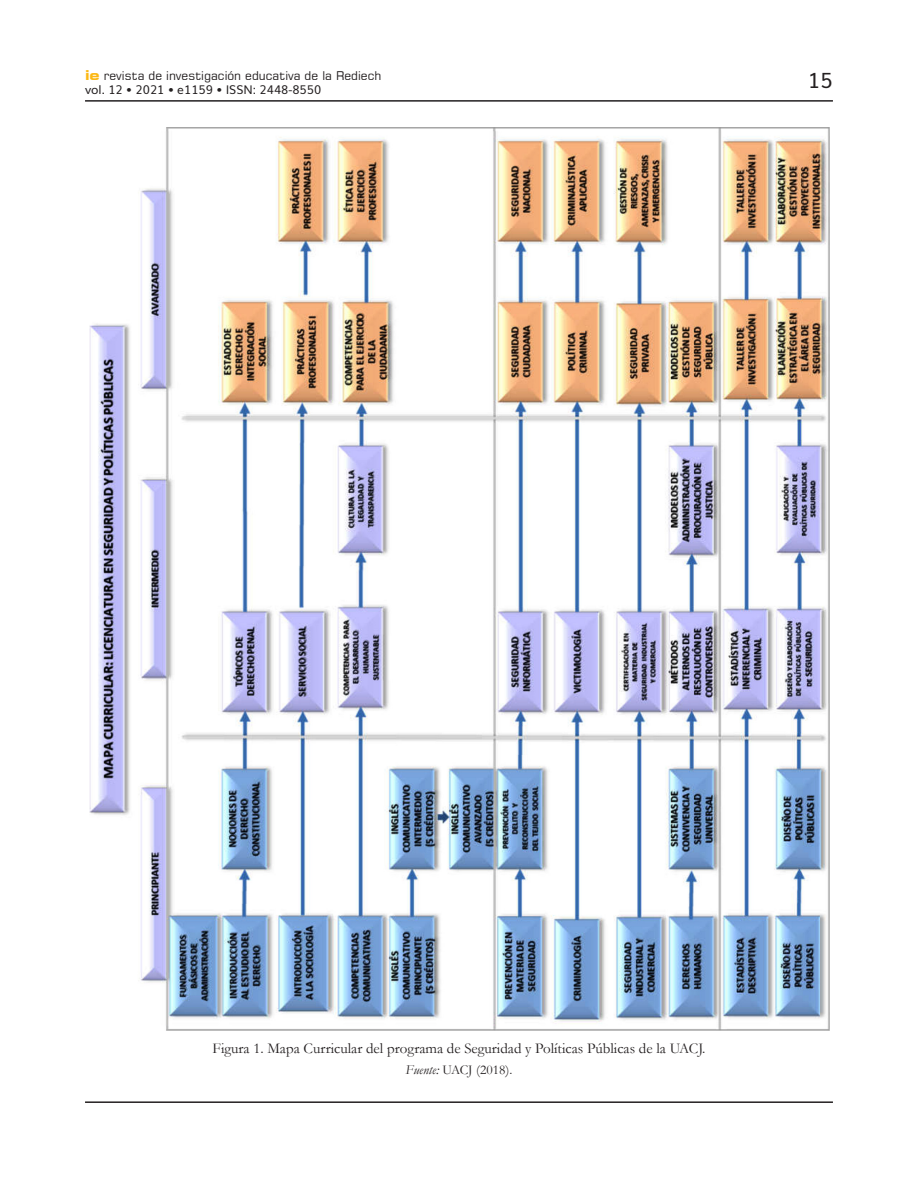
<style>
.page{position:relative;width:918px;height:1188px;background:#fff}
.page>*{position:absolute;margin:0;border:0;box-sizing:border-box;transform-origin:0 0}
.t1{font:21px "Muli";color:#231f20}
.Pie-Figura{font:15px "Garamond";color:#231f20}
.Nota-Figura{font:13.5px "Garamond";color:#231f20}
.t2{font:12px "Square 721 BT";color:#231f20}
.t3{font:12px "Muli";color:#231f20}
.s1{font-weight:700;font-stretch:expanded;font-size:13.5px;color:#fcb814}
.s2{font-style:italic}
</style>
<div class="page">
<hr style="left:85px;top:100px;width:748px;height:2px;background:#231f20">
<hr style="left:85px;top:1101px;width:748px;height:2px;background:#231f20">
<img style="left:89px;top:128px;width:741px;height:902px">
<p class="t2" style="left:85px;top:68px;width:298px"><span class="s1">ie</span> revista de investigación educativa de la Rediech</p>
<p class="t3" style="left:85px;top:80px;width:238px">vol. 12 • 2021 • e1159 • ISSN: 2448-8550</p>
<h1 class="t1" style="left:808px;top:64px;width:27px">15</h1>
<p class="Pie-Figura" style="left:213px;top:1038px;width:494px">Figura 1. Mapa Curricular del programa de Seguridad y Políticas Públicas de la UACJ.</p>
<p class="Nota-Figura" style="left:406px;top:1060px;width:108px"><span class="s2">Fuente:</span> UACJ (2018).</p>
</div>
